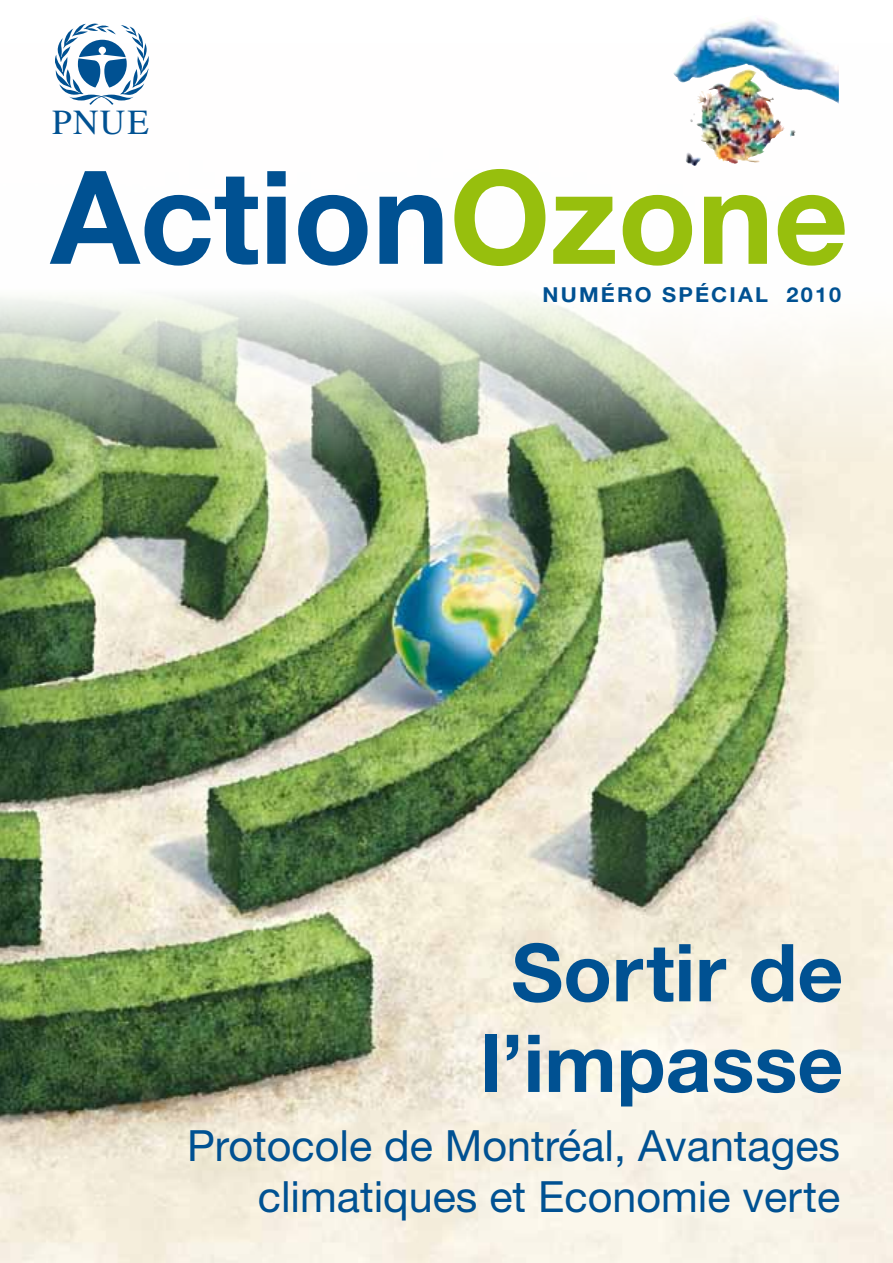
<style>
.page{position:relative;width:893px;height:1263px;background:#fff}
.page>*{position:absolute;margin:0;border:0;box-sizing:border-box;transform-origin:0 0}
.t1{font:700 129.75px "Helvetica Neue LT Pro";color:#005192}
.t2{font:700 79.95px/90.6px "Helvetica Neue LT Pro";color:#005192;text-align:center}
.t3{font:43.05px/50.6px "Helvetica Neue LT Pro";color:#005192;text-align:right}
.t4{font:35.25px "Times";color:#005192}
.t5{font:700 20.7px "Helvetica Neue LT Pro";letter-spacing:.1em;color:#005192;scale:1.05 1}
.s1{color:#97bf0d}
</style>
<div class="page">
<img style="left:0;top:73px;width:893px;height:1190px">
<svg style="left:46px;top:168px;width:243px;height:101px"></svg>
<svg style="left:295px;top:166px;width:400px;height:103px"></svg>
<svg style="left:701px;top:192px;width:147px;height:77px"></svg>
<img style="left:674px;top:18px;width:165px;height:86px">
<svg style="left:53px;top:23px;width:97px;height:82px"></svg>
<p class="t4" style="left:52px;top:103px;width:98px">PNUE</p>
<h1 class="t1" style="left:51px;top:136px;width:799px">Action<span class="s1">Ozone</span></h1>
<p class="t5" style="left:543px;top:281px;width:286px">Numéro spécial 2010</p>
<h2 class="t2" style="left:481px;top:925px;width:364px">Sortir de l’impasse</h2>
<p class="t3" style="left:187px;top:1119px;width:655px">Protocole de Montréal, Avantages climatiques et Economie verte</p>
</div>
